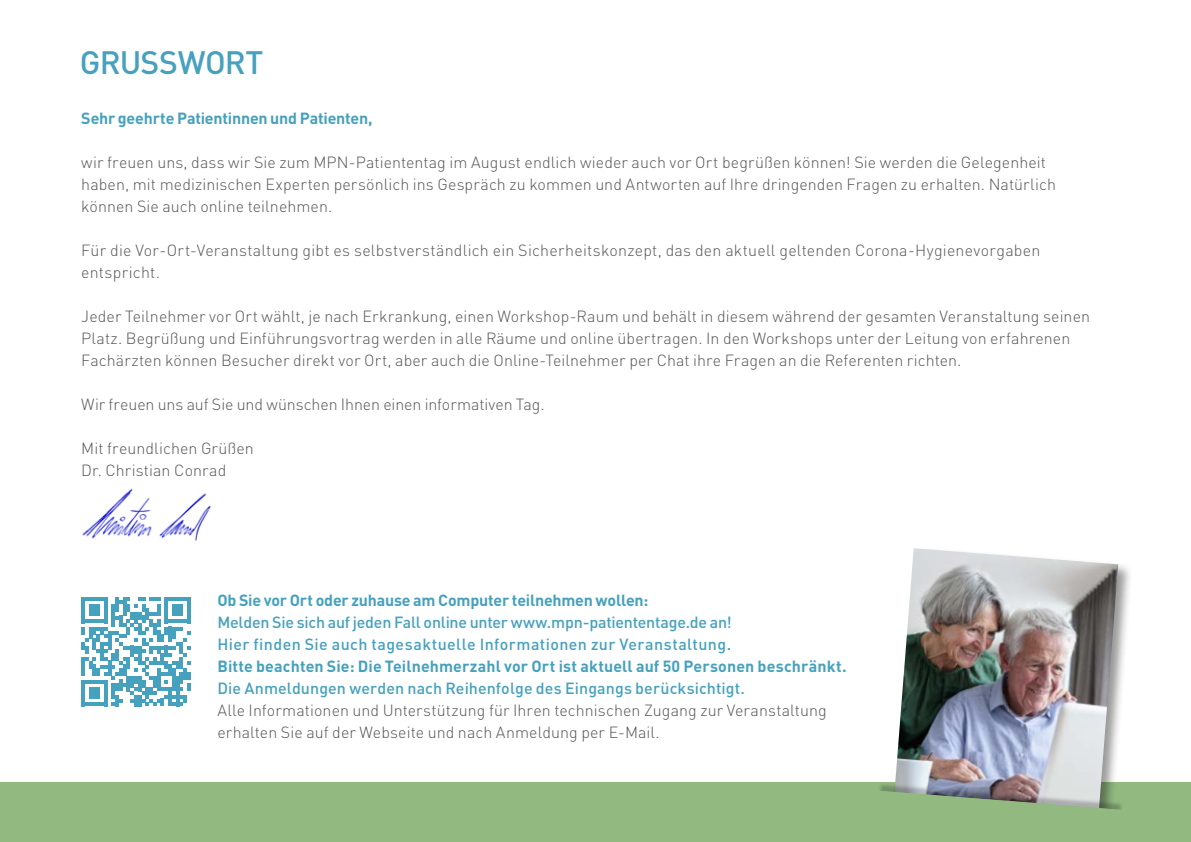
<style>
.page{position:relative;width:1191px;height:842px;background:#fff}
.page>*{position:absolute;margin:0;border:0;box-sizing:border-box;transform-origin:0 0}
.t1{font:500 32px "DIN";letter-spacing:-.02em;color:#45a1be}
.t2{font:300 16px/22px "DIN Pro";letter-spacing:.005em;color:#565656}
.t3{font:500 16px/22px "DIN Pro";letter-spacing:.005em;color:#45a1be}
.t4{font:700 16px "DIN Pro";letter-spacing:-.005em;color:#45a1be}
</style>
<div class="page">
<div style="left:0;top:782px;width:1191px;height:60px;background:#91b980"></div>
<div style="left:890px;top:546px;width:243px;height:296px;background:#1a1a18;opacity:.45"></div>
<img style="left:893px;top:548px;width:225px;height:235px">
<div style="left:875px;top:783px;width:248px;height:59px;background:#1a1a18;opacity:.26"></div>
<svg style="left:875px;top:789px;width:258px;height:53px"></svg>
<svg style="left:81px;top:597px;width:110px;height:109px"></svg>
<img style="left:82px;top:488px;width:129px;height:53px">
<h1 class="t1" style="left:80px;top:42px;width:185px">GRUSSWORT</h1>
<p class="t4" style="left:81px;top:107px;width:293px">Sehr geehrte Patientinnen und Patienten,</p>
<p class="t2" style="left:81px;top:151px;width:976px">wir freuen uns, dass wir Sie zum MPN-Patiententag im August endlich wieder auch vor Ort begrüßen können! Sie werden die Gelegenheit haben, mit medizinischen Experten persönlich ins Gespräch zu kommen und Antworten auf Ihre dringenden Fragen zu erhalten. Natürlich können Sie auch online teilnehmen.</p>
<p class="t2" style="left:81px;top:239px;width:960px">Für die Vor-Ort-Veranstaltung gibt es selbstverständlich ein Sicherheitskonzept, das den aktuell geltenden Corona-Hygienevorgaben entspricht.</p>
<p class="t2" style="left:81px;top:305px;width:1010px">Jeder Teilnehmer vor Ort wählt, je nach Erkrankung, einen Workshop-Raum und behält in diesem während der gesamten Veranstaltung seinen<br>Platz. Begrüßung und Einführungsvortrag werden in alle Räume und online übertragen. In den Workshops unter der Leitung von erfahrenen<br>Fachärzten können Besucher direkt vor Ort, aber auch die Online-Teilnehmer per Chat ihre Fragen an die Referenten richten.</p>
<p class="t2" style="left:81px;top:393px;width:465px">Wir freuen uns auf Sie und wünschen Ihnen einen informativen Tag.</p>
<p class="t2" style="left:81px;top:437px;width:174px">Mit freundlichen Grüßen<br>Dr. Christian Conrad</p>
<p class="t4" style="left:217px;top:589px;width:432px">Ob Sie vor Ort oder zuhause am Computer teilnehmen wollen:</p>
<p class="t3" style="left:217px;top:609px;width:516px">Melden Sie sich auf jeden Fall online unter www.mpn-patiententage.de an!<br>Hier finden Sie auch tagesaktuelle Informationen zur Veranstaltung.</p>
<p class="t4" style="left:217px;top:655px;width:631px">Bitte beachten Sie: Die Teilnehmerzahl vor Ort ist aktuell auf 50 Personen beschränkt.</p>
<p class="t3" style="left:217px;top:675px;width:529px">Die Anmeldungen werden nach Reihenfolge des Eingangs berücksichtigt.</p>
<p class="t2" style="left:217px;top:698px;width:611px">Alle Informationen und Unterstützung für Ihren technischen Zugang zur Veranstaltung erhalten Sie auf der Webseite und nach Anmeldung per E-Mail.</p>
</div>
